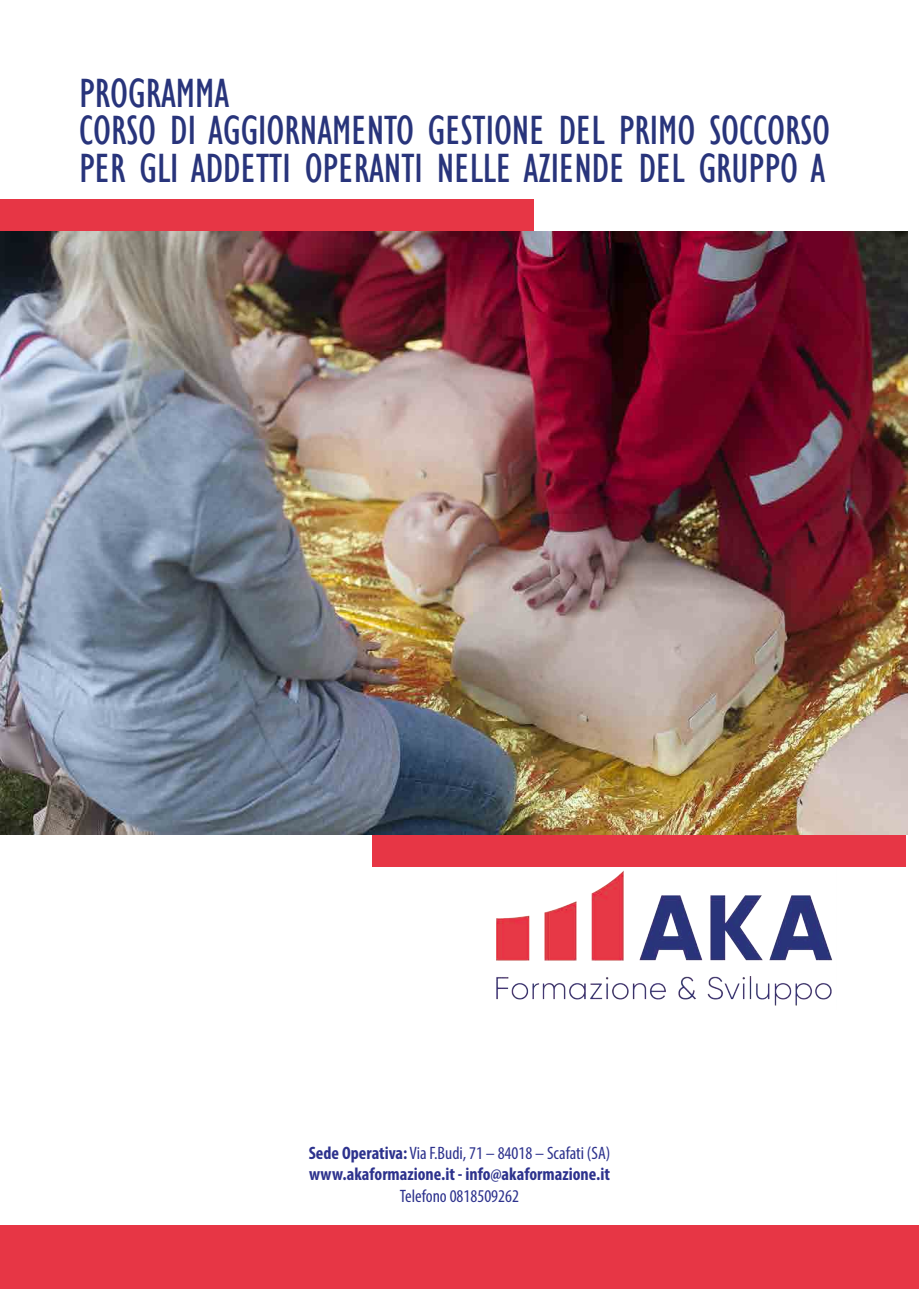
<style>
.page{position:relative;width:919px;height:1289px;background:#fff}
.page>*{position:absolute;margin:0;border:0;box-sizing:border-box;transform-origin:0 0}
.t1{font:condensed 42px/37.5px "Gill Sans";color:#28347b}
.t2{font:700 condensed 18px/21.6px "Myriad Pro";color:#2d328d}
.t3{font:condensed 18px "Myriad Pro";color:#2d328d}
.s1{font-weight:400}
</style>
<div class="page">
<img style="left:0;top:231px;width:907px;height:603px">
<img style="left:492px;top:866px;width:344px;height:140px">
<div style="left:0;top:1225px;width:918px;height:63px;background:#e73645"></div>
<div style="left:372px;top:834px;width:534px;height:32px;background:#e73645"></div>
<div style="left:0;top:199px;width:533px;height:32px;background:#e73645"></div>
<p class="t1" style="left:79px;top:74px;width:752px">PROGRAMMA<br>CORSO DI AGGIORNAMENTO GESTIONE DEL PRIMO SOCCORSO<br>PER GLI ADDETTI OPERANTI NELLE AZIENDE DEL GRUPPO A</p>
<p class="t2" style="left:309px;top:1141px;width:303px">Sede Operativa: <span class="s1">Via F.Budi, 71 – 84018 – Scafati (SA) </span>www.akaformazione.it - info@akaformazione.it</p>
<p class="t3" style="left:400px;top:1185px;width:121px">Telefono 0818509262</p>
</div>
